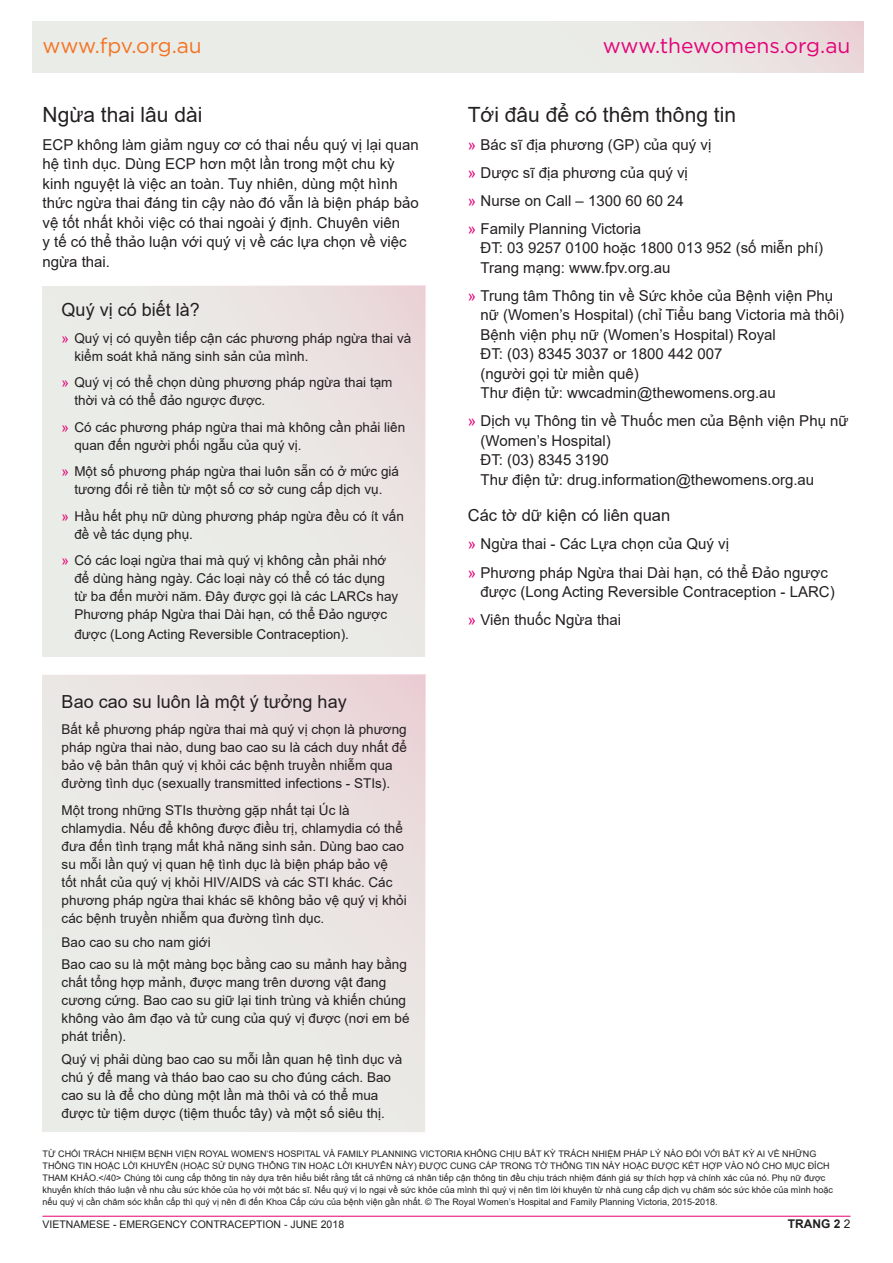
<style>
.page{position:relative;width:893px;height:1263px;background:#fff}
.page>*{position:absolute;margin:0;border:0;box-sizing:border-box;transform-origin:0 0}
.HeadB{font:21px "Arial";color:#231f20}
.t1{font:21px "Gotham";color:#e40278}
.HeadA_smaller{font:21px "Gotham";letter-spacing:-.01em;color:#f47323}
.HeadB_smaller{font:18px "Arial";color:#231f20}
.HeadC{font:16.5px "Arial";color:#231f20}
.Body_Copy{font:15px/19.5px "Arial";color:#231f20}
.Body_Copy_1_5mm{font:13.5px/18px "Arial";color:#231f20}
.bodymedium{font:13.5px/18px "Arial";color:#231f20}
.HeadC_smaller{font:13.5px "Arial";color:#231f20}
.t2{font:700 12px "Arial";color:#231f20}
.t3{font:10.5px "Arial";color:#231f20}
.t4{font:9px/12px "Arial";color:#231f20}
.s1{color:#e40278}
.s2{font-style:inherit}
.s3{font-weight:400}
</style>
<div class="page">
<hr style="left:43px;top:1216px;width:807px;height:1px;background:#e40278">
<svg style="left:32px;top:21px;width:831px;height:51px;background:#eae8e5"></svg>
<div style="left:43px;top:286px;width:382px;height:370px;background:#eaeae6"></div>
<svg style="left:43px;top:674px;width:382px;height:458px;background:#eae6e3"></svg>
<p class="HeadA_smaller" style="left:43px;top:32px;width:161px">www.fpv.org.au</p>
<p class="HeadB" style="left:43px;top:100px;width:161px">Ngừa thai lâu dài</p>
<p class="Body_Copy" style="left:43px;top:134px;width:378px">ECP không làm giảm nguy cơ có thai nếu quý vị lại quan hệ tình dục. Dùng ECP hơn một lần trong một chu kỳ kinh nguyệt là việc an toàn. Tuy nhiên, dùng một hình thức ngừa thai đáng tin cậy nào đó vẫn là biện pháp bảo vệ tốt nhất khỏi việc có thai ngoài ý định. Chuyên viên<br>y tế có thể thảo luận với quý vị về các lựa chọn về việc ngừa thai.</p>
<p class="HeadB_smaller" style="left:62px;top:298px;width:140px">Quý vị có biết là?</p>
<p class="Body_Copy_1_5mm" style="left:74px;top:329px;width:338px;text-indent:-13px"><span class="s1">»</span> Quý vị có quyền tiếp cận các phương pháp ngừa thai và kiểm soát khả năng sinh sản của mình.</p>
<p class="Body_Copy_1_5mm" style="left:74px;top:373px;width:320px;text-indent:-13px"><span class="s1">»</span> Quý vị có thể chọn dùng phương pháp ngừa thai tạm thời và có thể đảo ngược được.</p>
<p class="Body_Copy_1_5mm" style="left:74px;top:418px;width:332px;text-indent:-13px"><span class="s1">»</span> Có các phương pháp ngừa thai mà không cần phải liên quan đến người phối ngẫu của quý vị.</p>
<p class="Body_Copy_1_5mm" style="left:62px;top:462px;width:339px;text-align:center"><span class="s1">»</span> Một số phương pháp ngừa thai luôn sẵn có ở mức giá tương đối rẻ tiền từ một số cơ sở cung cấp dịch vụ.</p>
<p class="Body_Copy_1_5mm" style="left:74px;top:507px;width:331px;text-indent:-13px"><span class="s1">»</span> Hầu hết phụ nữ dùng phương pháp ngừa đều có ít vấn đề về tác dụng phụ.</p>
<p class="Body_Copy_1_5mm" style="left:74px;top:551px;width:325px;text-indent:-13px"><span class="s1">»</span> Có các loại ngừa thai mà quý vị không cần phải nhớ để dùng hàng ngày. Các loại này có thể có tác dụng từ ba đến mười năm. Đây được gọi là các LARCs hay Phương pháp Ngừa thai Dài hạn, có thể Đảo ngược</p>
<p class="Body_Copy_1_5mm" style="left:74px;top:625px;width:276px">được (Long Acting Reversible Contraception).</p>
<p class="HeadB_smaller" style="left:62px;top:689px;width:286px">Bao cao su luôn là một ý tưởng hay</p>
<p class="bodymedium" style="left:62px;top:720px;width:347px">Bất kể phương pháp ngừa thai mà quý vị chọn là phương pháp ngừa thai nào, dung bao cao su là cách duy nhất để bảo vệ bản thân quý vị khỏi các bệnh truyền nhiễm qua đường tình dục (sexually transmitted infections - STIs).</p>
<p class="Body_Copy_1_5mm" style="left:62px;top:801px;width:347px">Một trong những STIs thường gặp nhất tại Úc là chlamydia. Nếu để không được điều trị, chlamydia có thể đưa đến tình trạng mất khả năng sinh sản. Dùng bao cao su mỗi lần quý vị quan hệ tình dục là biện pháp bảo vệ<br>tốt nhất của quý vị khỏi HIV/AIDS và các STI khác. Các phương pháp ngừa thai khác sẽ không bảo vệ quý vị khỏi các bệnh truyền nhiễm qua đường tình dục.</p>
<p class="HeadC_smaller" style="left:62px;top:933px;width:151px">Bao cao su cho nam giới</p>
<p class="Body_Copy_1_5mm" style="left:62px;top:955px;width:349px">Bao cao su là một màng bọc bằng cao su mảnh hay bằng chất tổng hợp mảnh, được mang trên dương vật đang cương cứng. Bao cao su giữ lại tinh trùng và khiến chúng không vào âm đạo và tử cung của quý vị được (nơi em bé phát triển).</p>
<p class="Body_Copy_1_5mm" style="left:62px;top:1050px;width:342px">Quý vị phải dùng bao cao su mỗi lần quan hệ tình dục và chú ý để mang và tháo bao cao su cho đúng cách. Bao cao su là để cho dùng một lần mà thôi và có thể mua được từ tiệm dược (tiệm thuốc tây) và một số siêu thị.</p>
<h1 class="t1" style="left:603px;top:32px;width:249px">www.thewomens.org.au</h1>
<p class="HeadB" style="left:468px;top:100px;width:270px">Tới đâu để có thêm thông tin</p>
<p class="Body_Copy" style="left:468px;top:134px;width:245px"><span class="s1">»</span> Bác sĩ địa phương (GP) của quý vị</p>
<p class="Body_Copy" style="left:468px;top:162px;width:222px"><span class="s1">»</span> Dược sĩ địa phương của quý vị</p>
<p class="Body_Copy" style="left:468px;top:190px;width:218px"><span class="s1">»</span> Nurse on Call – 1300 60 60 24</p>
<p class="Body_Copy" style="left:480px;top:218px;width:344px;text-indent:-13px"><span class="s1">»</span> Family Planning Victoria<br>ĐT: 03 9257 0100 hoặc 1800 013 952 (số miễn phí)<br>Trang mạng: www.fpv.org.au</p>
<p class="Body_Copy" style="left:480px;top:285px;width:365px;text-indent:-13px"><span class="s1">»</span> Trung tâm Thông tin về Sức khỏe của Bệnh viện Phụ nữ (Women’s Hospital) (chỉ Tiểu bang Victoria mà thôi)<br>Bệnh viện phụ nữ (Women’s Hospital) Royal<br>ĐT: (03) 8345 3037 or 1800 442 007<br>(người gọi từ miền quê)<br>Thư điện tử: wwcadmin@thewomens.org.au</p>
<p class="Body_Copy" style="left:480px;top:411px;width:370px;text-indent:-13px"><span class="s1">»</span> Dịch vụ Thông tin về Thuốc men của Bệnh viện Phụ nữ (Women’s Hospital)<br>ĐT: (03) 8345 3190<br>Thư điện tử: drug.information@thewomens.org.au</p>
<p class="HeadC" style="left:468px;top:504px;width:204px">Các tờ dữ kiện có liên quan</p>
<p class="Body_Copy" style="left:468px;top:534px;width:263px"><span class="s1">»</span> Ngừa thai - Các Lựa chọn của Quý vị</p>
<p class="Body_Copy" style="left:480px;top:562px;width:356px;text-indent:-13px"><span class="s1">»</span> Phương pháp Ngừa thai Dài hạn, có thể Đảo ngược được (Long Acting Reversible Contraception - LARC)</p>
<p class="Body_Copy" style="left:468px;top:610px;width:155px"><span class="s1">»</span> Viên thuốc Ngừa thai</p>
<p class="t4" style="left:43px;top:1147px;width:792px">TỪ CHỐI TRÁCH NHIỆM BỆNH VIỆN ROYAL WOMEN’S HOSPITAL VÀ FAMILY PLANNING VICTORIA KHÔNG CHỊU BẤT KỲ TRÁCH NHIỆM PHÁP LÝ NÀO ĐỐI VỚI BẤT KỲ AI VỀ NHỮNG THÔNG TIN HOẶC LỜI KHUYÊN (HOẶC SỬ DỤNG THÔNG TIN HOẶC LỜI KHUYÊN NÀY) ĐƯỢC CUNG CẤP TRONG TỜ THÔNG TIN NÀY HOẶC ĐƯỢC KẾT HỢP VÀO NÓ CHO MỤC ĐÍCH THAM KHẢO.&lt;/40&gt; Chúng tôi cung cấp thông tin này dựa trên hiểu biết rằng tất cả những cá nhân tiếp cận thông tin đều chịu trách nhiệm đánh giá sự thích hợp và chính xác của nó. Phụ nữ được khuyến khích thảo luận về nhu cầu sức khỏe của họ với một bác sĩ. Nếu quý vị lo ngại về sức khỏe của mình thì quý vị nên tìm lời khuyên từ nhà cung cấp dịch vụ chăm sóc sức khỏe của mình hoặc nếu quý vị cần chăm sóc khẩn cấp thì quý vị nên đi đến Khoa Cấp cứu của bệnh viện gần nhất. © The Royal Women’s Hospital and Family Planning Victoria, 2015<span class="s2">-2018</span>.</p>
<p class="t3" style="left:43px;top:1217px;width:303px"><span class="s2">VIETNAMESE -</span> EMERGENCY CONTRACEPTION - JUNE 2018</p>
<p class="t2" style="left:788px;top:1216px;width:64px">TRANG 2 <span class="s3">2</span></p>
</div>
